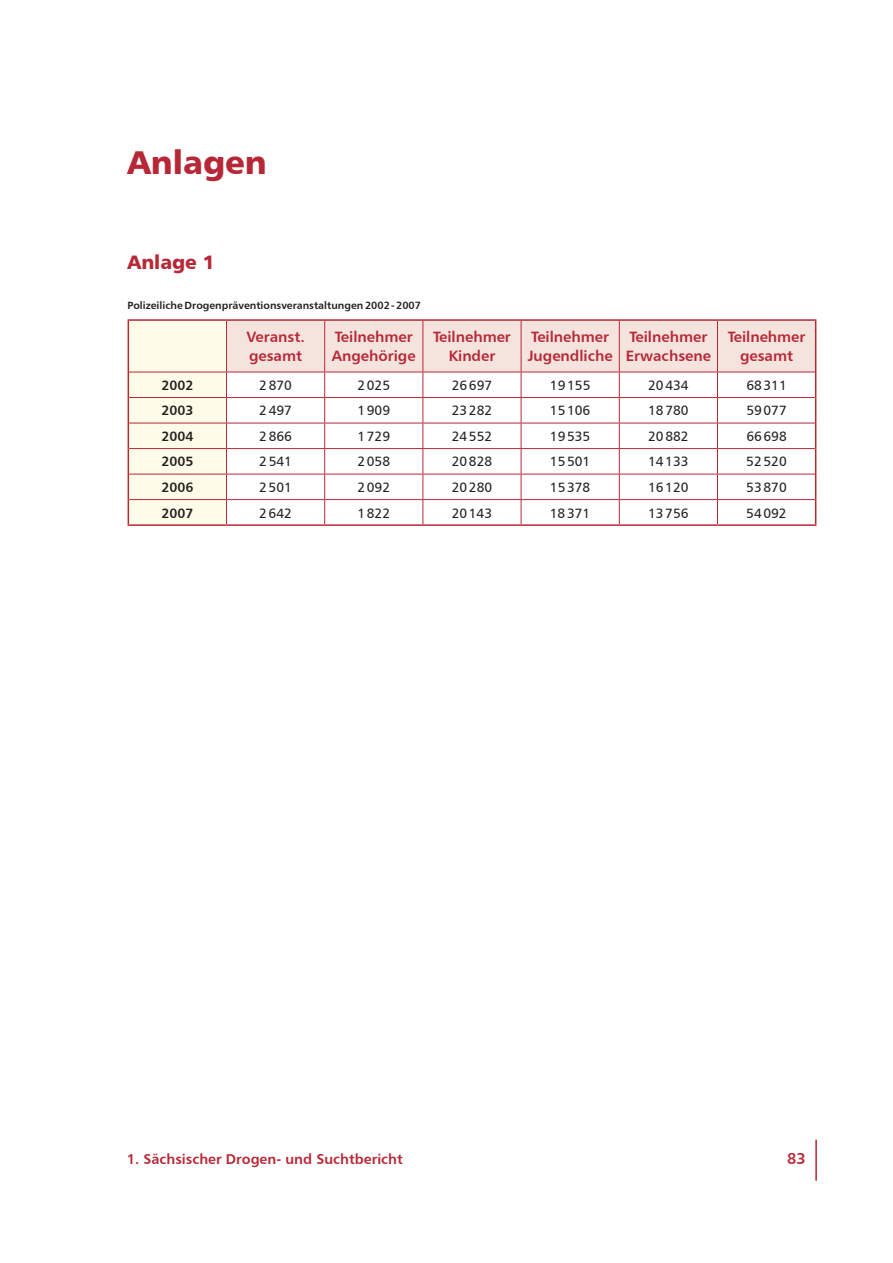
<style>
.page{position:relative;width:893px;height:1263px;background:#fff}
.page>*{position:absolute;margin:0;border:0;box-sizing:border-box;transform-origin:0 0}
.t1{font:33px "Humanist 777 BT Black B";color:#b72837}
.t2{font:19.5px "Humanist 777 BT Black B";color:#b72837}
.t3{font:15.75px "Humanist 777 BT Bold B";color:#b72837}
.t4{font:15px/19.5px "Humanist 777 BT Bold B";color:#b72837}
.t5{font:14.25px "Humanist 777 BT Bold B";color:#b72837}
.t6{font:13.5px "Humanist 777 BT Roman B";color:#231f20}
.t7{font:13.5px "Humanist 777 BT Bold B";color:#231f20}
.t8{font:10.5px "Humanist 777 BT Bold B";color:#231f20}
</style>
<div class="page">
<hr style="left:815px;top:1140px;width:2px;height:41px;background:#b72837">
<hr style="left:128px;top:319px;width:98px;height:2px;background:#b72837">
<hr style="left:226px;top:319px;width:99px;height:2px;background:#b72837">
<hr style="left:325px;top:319px;width:98px;height:2px;background:#b72837">
<hr style="left:423px;top:319px;width:98px;height:2px;background:#b72837">
<hr style="left:521px;top:319px;width:98px;height:2px;background:#b72837">
<hr style="left:619px;top:319px;width:98px;height:2px;background:#b72837">
<hr style="left:717px;top:319px;width:99px;height:2px;background:#b72837">
<svg style="left:128px;top:320px;width:688px;height:204px"></svg>
<hr style="left:128px;top:524px;width:98px;height:2px;background:#b72837">
<hr style="left:226px;top:524px;width:99px;height:2px;background:#b72837">
<hr style="left:325px;top:524px;width:98px;height:2px;background:#b72837">
<hr style="left:423px;top:524px;width:98px;height:2px;background:#b72837">
<hr style="left:521px;top:524px;width:98px;height:2px;background:#b72837">
<hr style="left:619px;top:524px;width:98px;height:2px;background:#b72837">
<hr style="left:717px;top:524px;width:99px;height:2px;background:#b72837">
<h1 class="t1" style="left:128px;top:141px;width:141px">Anlagen</h1>
<h2 class="t2" style="left:128px;top:249px;width:89px">Anlage 1</h2>
<p class="t8" style="left:128px;top:298px;width:295px">Polizeiliche Drogenpräventionsveranstaltungen 2002-2007</p>
<p class="t4" style="left:246px;top:327px;width:60px">Veranst. gesamt</p>
<p class="t4" style="left:332px;top:327px;width:85px">Teilnehmer<br>Angehörige</p>
<p class="t4" style="left:433px;top:327px;width:79px;text-align:center">Teilnehmer<br>Kinder</p>
<p class="t4" style="left:528px;top:327px;width:87px">Teilnehmer<br>Jugendliche</p>
<p class="t4" style="left:626px;top:327px;width:87px">Teilnehmer<br>Erwachsene</p>
<p class="t4" style="left:728px;top:327px;width:79px;text-align:center">Teilnehmer gesamt</p>
<p class="t7" style="left:161px;top:377px;width:34px">2002</p>
<p class="t6" style="left:259px;top:377px;width:34px">2870</p>
<p class="t6" style="left:357px;top:377px;width:34px">2025</p>
<p class="t6" style="left:452px;top:377px;width:42px">26697</p>
<p class="t6" style="left:550px;top:377px;width:42px">19155</p>
<p class="t6" style="left:648px;top:377px;width:42px">20434</p>
<p class="t6" style="left:746px;top:377px;width:42px">68311</p>
<p class="t7" style="left:161px;top:402px;width:34px">2003</p>
<p class="t6" style="left:259px;top:402px;width:34px">2497</p>
<p class="t6" style="left:357px;top:402px;width:34px">1909</p>
<p class="t6" style="left:452px;top:402px;width:42px">23282</p>
<p class="t6" style="left:550px;top:402px;width:42px">15106</p>
<p class="t6" style="left:648px;top:402px;width:42px">18780</p>
<p class="t6" style="left:746px;top:402px;width:42px">59077</p>
<p class="t7" style="left:161px;top:428px;width:34px">2004</p>
<p class="t6" style="left:259px;top:428px;width:34px">2866</p>
<p class="t6" style="left:357px;top:428px;width:34px">1729</p>
<p class="t6" style="left:452px;top:428px;width:42px">24552</p>
<p class="t6" style="left:550px;top:428px;width:42px">19535</p>
<p class="t6" style="left:648px;top:428px;width:42px">20882</p>
<p class="t6" style="left:746px;top:428px;width:42px">66698</p>
<p class="t7" style="left:161px;top:453px;width:34px">2005</p>
<p class="t6" style="left:259px;top:453px;width:34px">2541</p>
<p class="t6" style="left:357px;top:453px;width:34px">2058</p>
<p class="t6" style="left:452px;top:453px;width:42px">20828</p>
<p class="t6" style="left:550px;top:453px;width:42px">15501</p>
<p class="t6" style="left:648px;top:453px;width:42px">14133</p>
<p class="t6" style="left:746px;top:453px;width:42px">52520</p>
<p class="t7" style="left:161px;top:479px;width:34px">2006</p>
<p class="t6" style="left:259px;top:479px;width:34px">2501</p>
<p class="t6" style="left:357px;top:479px;width:34px">2092</p>
<p class="t6" style="left:452px;top:479px;width:42px">20280</p>
<p class="t6" style="left:550px;top:479px;width:42px">15378</p>
<p class="t6" style="left:648px;top:479px;width:42px">16120</p>
<p class="t6" style="left:746px;top:479px;width:42px">53870</p>
<p class="t7" style="left:161px;top:504px;width:34px">2007</p>
<p class="t6" style="left:259px;top:504px;width:34px">2642</p>
<p class="t6" style="left:357px;top:504px;width:34px">1822</p>
<p class="t6" style="left:452px;top:504px;width:42px">20143</p>
<p class="t6" style="left:550px;top:504px;width:42px">18371</p>
<p class="t6" style="left:648px;top:504px;width:42px">13756</p>
<p class="t6" style="left:746px;top:504px;width:42px">54092</p>
<p class="t5" style="left:127px;top:1150px;width:278px">1. Sächsischer Drogen- und Suchtbericht</p>
<p class="t3" style="left:787px;top:1149px;width:20px">83</p>
</div>
